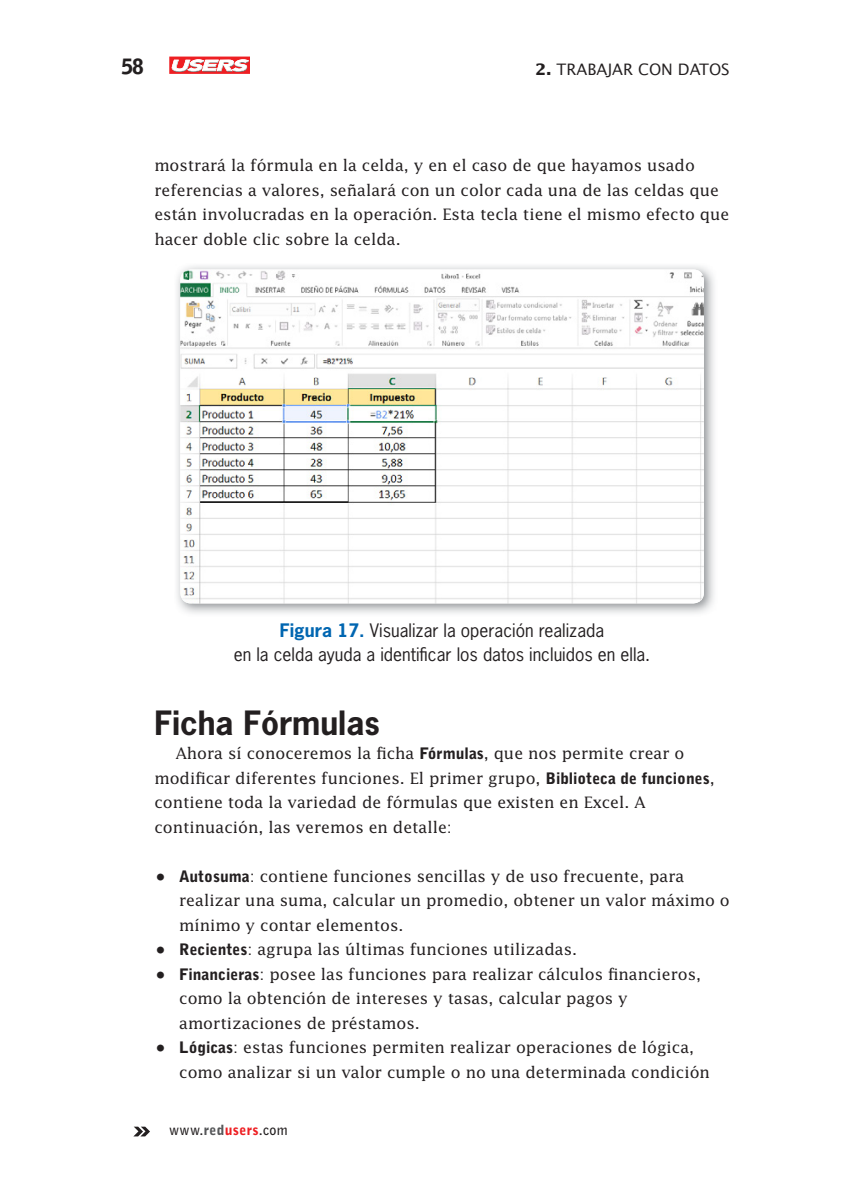
<style>
.page{position:relative;width:844px;height:1191px;background:#fff}
.page>*{position:absolute;margin:0;border:0;box-sizing:border-box;transform-origin:0 0}
.t1{font:700 31.5px "News Gothic Std";color:#231f20}
.t2{font:900 21px "Bell Gothic Std";color:#231f20}
.t3{font:17.5px/24.5px "News Gothic Std";color:#231f20;text-align:center}
.t4{font:15.75px/24.5px "Lucida Std";color:#231f20}
.t5{font:15.75px "Lucida Sans Std";color:#231f20}
.t6{font:700 14px "Bell Gothic Std";letter-spacing:.02em;color:#231f20}
.s1{font-family:"Lucida Std";font-weight:700}
.s2{font-weight:700;color:#0166b1}
.s3{font-family:"Bell Gothic Std";font-weight:900}
.s4{font-size:19.25px}
.s5{font-weight:900;color:#57585a}
.s6{font-weight:900;color:#ee1f23}
</style>
<div class="page">
<svg style="left:134px;top:1126px;width:16px;height:10px"></svg>
<svg style="left:169px;top:57px;width:81px;height:17px"></svg>
<img style="left:177px;top:266px;width:537px;height:348px">
<img style="left:180px;top:269px;width:523px;height:334px">
<h2 class="t2" style="left:121px;top:54px;width:24px">58</h2>
<p class="t5" style="left:535px;top:60px;width:196px"><span class="s1">2.</span> TRABAJAR CON DATOS</p>
<p class="t4" style="left:154px;top:153px;width:576px">mostrará la fórmula en la celda, y en el caso de que hayamos usado referencias a valores, señalará con un color cada una de las celdas que están involucradas en la operación. Esta tecla tiene el mismo efecto que hacer doble clic sobre la celda.</p>
<p class="t3" style="left:234px;top:618px;width:418px"><span class="s2">Figura 17.</span> Visualizar la operación realizada<br>en la celda ayuda a identificar los datos incluidos en ella.</p>
<h1 class="t1" style="left:154px;top:702px;width:227px">Ficha Fórmulas</h1>
<p class="t4" style="left:154px;top:741px;width:561px;text-indent:21px">Ahora sí conoceremos la ficha <span class="s3">Fórmulas</span>, que nos permite crear o modificar diferentes funciones. El primer grupo, <span class="s3">Biblioteca de funciones</span>, contiene toda la variedad de fórmulas que existen en Excel. A continuación, las veremos en detalle:</p>
<p class="t4" style="left:179px;top:863px;width:552px;text-indent:-25px"><span class="s4">•</span> <span class="s3">Autosuma</span>: contiene funciones sencillas y de uso frecuente, para realizar una suma, calcular un promedio, obtener un valor máximo o mínimo y contar elementos.</p>
<p class="t4" style="left:154px;top:937px;width:424px"><span class="s4">•</span> <span class="s3">Recientes</span>: agrupa las últimas funciones utilizadas.</p>
<p class="t4" style="left:179px;top:961px;width:523px;text-indent:-25px"><span class="s4">•</span> <span class="s3">Financieras</span>: posee las funciones para realizar cálculos financieros, como la obtención de intereses y tasas, calcular pagos y amortizaciones de préstamos.</p>
<p class="t4" style="left:179px;top:1035px;width:532px;text-indent:-25px"><span class="s4">•</span> <span class="s3">Lógicas</span>: estas funciones permiten realizar operaciones de lógica, como analizar si un valor cumple o no una determinada condición</p>
<p class="t6" style="left:169px;top:1121px;width:120px">www.<span class="s5">red</span><span class="s6">users</span>.com</p>
</div>
